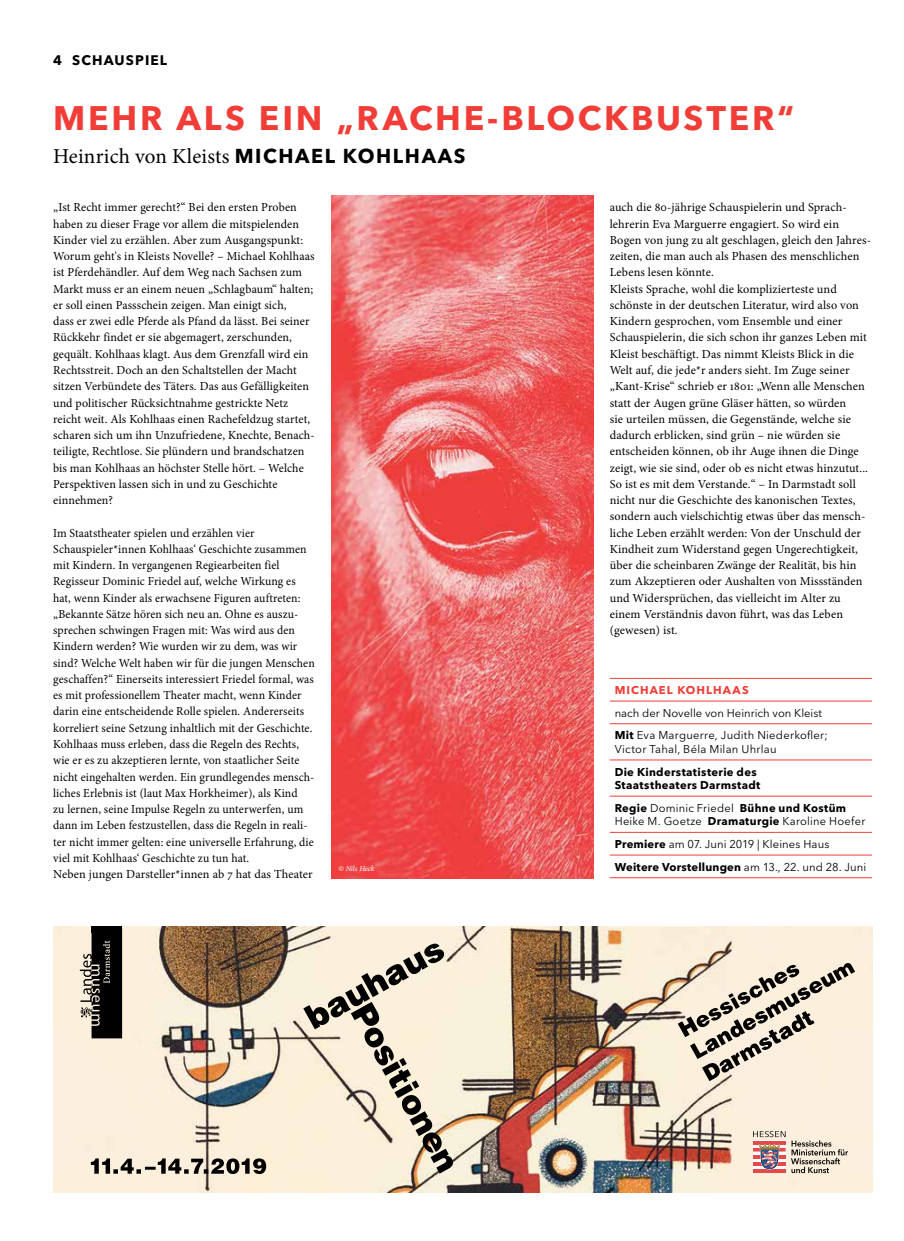
<style>
.page{position:relative;width:904px;height:1241px;background:#fff}
.page>*{position:absolute;margin:0;border:0;box-sizing:border-box;transform-origin:0 0}
.t1{font:700 33.75px "Avenir Next LT Pro";letter-spacing:.08em;color:#f13d37}
.t2{font:21.25px "Minion Pro";letter-spacing:.005em;color:#000}
.t3{font:700 13.75px "Avenir Next LT Pro";letter-spacing:.08em;color:#000}
.t4{font:12.25px/16.2px "Minion Pro";letter-spacing:.005em;color:#000}
.t5{font:12.25px/16.2px "Minion Pro";letter-spacing:.005em;color:#000;scale:.96 1}
.t6{font:11.25px/22.6px "Avenir Next LT Pro";letter-spacing:.015em;color:#000}
.t7{font:700 11.25px/13.5px "Avenir Next LT Pro";letter-spacing:.025em;color:#000}
.t8{font:700 11.25px "Avenir Next LT Pro";letter-spacing:.095em;color:#f13d37}
.t9{font:italic 7.75px "Minion Pro";letter-spacing:-.01em;color:#fff}
.s1{font-family:"Avenir Next LT Pro";font-weight:700;font-size:20px}
.s2{font-weight:700}
</style>
<div class="page">
<hr style="left:609px;top:678px;width:263px;height:1px;background:#f13d37">
<hr style="left:609px;top:700px;width:263px;height:1px;background:#f13d37">
<hr style="left:609px;top:723px;width:263px;height:1px;background:#f13d37">
<hr style="left:609px;top:759px;width:263px;height:1px;background:#f13d37">
<hr style="left:609px;top:795px;width:263px;height:1px;background:#f13d37">
<hr style="left:609px;top:831px;width:263px;height:1px;background:#f13d37">
<hr style="left:609px;top:854px;width:263px;height:1px;background:#f13d37">
<hr style="left:609px;top:877px;width:263px;height:1px;background:#f13d37">
<img style="left:53px;top:926px;width:819px;height:265px">
<svg style="left:91px;top:1158px;width:175px;height:15px;background:#91897e"></svg>
<svg style="left:80px;top:928px;width:42px;height:110px;background:#4a4640"></svg>
<div style="left:92px;top:926px;width:30px;height:6px;background:#000"></div>
<svg style="left:753px;top:1144px;width:32px;height:25px"></svg>
<svg style="left:753px;top:1140px;width:32px;height:4px"></svg>
<svg style="left:753px;top:1147px;width:32px;height:4px"></svg>
<svg style="left:753px;top:1154px;width:32px;height:4px"></svg>
<hr style="left:753px;top:1162px;width:32px;height:3px;background:#e44a48">
<hr style="left:753px;top:1169px;width:32px;height:3px;background:#e44a48">
<svg style="left:758px;top:1144px;width:22px;height:25px"></svg>
<svg style="left:753px;top:1130px;width:32px;height:6px"></svg>
<svg style="left:791px;top:1139px;width:57px;height:33px;background:#c8bdaf"></svg>
<svg style="left:303px;top:942px;width:151px;height:231px;background:#d7ccbb"></svg>
<svg style="left:677px;top:961px;width:178px;height:119px;background:#d0c5b5"></svg>
<img style="left:331px;top:195px;width:263px;height:682px">
<p class="t3" style="left:53px;top:52px;width:115px">4 SCHAUSPIEL</p>
<h1 class="t1" style="left:53px;top:97px;width:742px">MEHR ALS EIN „RACHE-BLOCKBUSTER“</h1>
<h2 class="t2" style="left:53px;top:141px;width:414px">Heinrich von Kleists <span class="s1">MICHAEL KOHLHAAS</span></h2>
<p class="t4" style="left:53px;top:199px;width:263px">„Ist Recht immer gerecht?“ Bei den ersten Proben haben zu dieser Frage vor allem die mitspielenden Kinder viel zu erzählen. Aber zum Ausgangspunkt:<br>Worum geht's in Kleists Novelle? – Michael Kohlhaas ist Pferdehändler. Auf dem Weg nach Sachsen zum Markt muss er an einem neuen „Schlagbaum“ halten; er soll einen Passschein zeigen. Man einigt sich,<br>dass er zwei edle Pferde als Pfand da lässt. Bei seiner Rückkehr findet er sie abgemagert, zerschunden, gequält. Kohlhaas klagt. Aus dem Grenzfall wird ein Rechtsstreit. Doch an den Schaltstellen der Macht sitzen Verbündete des Täters. Das aus Gefälligkeiten und politischer Rücksichtnahme gestrickte Netz reicht weit. Als Kohlhaas einen Rachefeldzug startet, scharen sich um ihn Unzufriedene, Knechte, Benach&shy;teiligte, Rechtlose. Sie plündern und brandschatzen bis man Kohlhaas an höchster Stelle hört. – Welche Perspektiven lassen sich in und zu Geschichte einnehmen?</p>
<p class="t5" style="left:53px;top:524px;width:274px">Im Staatstheater spielen und erzählen vier Schauspieler*innen Kohlhaas‘ Geschichte zusammen mit Kindern. In vergangenen Regiearbeiten fiel Regisseur Dominic Friedel auf, welche Wirkung es hat, wenn Kinder als erwachsene Figuren auftreten: „Bekannte Sätze hören sich neu an. Ohne es auszu&shy;sprechen schwingen Fragen mit: Was wird aus den Kindern werden? Wie wurden wir zu dem, was wir sind? Welche Welt haben wir für die jungen Menschen geschaffen?“ Einerseits interessiert Friedel formal, was es mit professionellem Theater macht, wenn Kinder darin eine entscheidende Rolle spielen. Andererseits korreliert seine Setzung inhaltlich mit der Geschichte.<br>Kohlhaas muss erleben, dass die Regeln des Rechts, wie er es zu akzeptieren lernte, von staatlicher Seite nicht eingehalten werden. Ein grundlegendes mensch&shy;liches Erlebnis ist (laut Max Horkheimer), als Kind<br>zu lernen, seine Impulse Regeln zu unterwerfen, um dann im Leben festzustellen, dass die Regeln in reali&shy;ter nicht immer gelten: eine universelle Erfahrung, die viel mit Kohlhaas‘ Geschichte zu tun hat.<br>Neben jungen Darsteller*innen ab 7 hat das Theater</p>
<p class="t4" style="left:609px;top:199px;width:263px">auch die 80-jährige Schauspielerin und Sprach&shy;lehrerin Eva Marguerre engagiert. So wird ein Bogen von jung zu alt geschlagen, gleich den Jahres&shy;zeiten, die man auch als Phasen des menschlichen Lebens lesen könnte.<br>Kleists Sprache, wohl die komplizierteste und schönste in der deutschen Literatur, wird also von Kindern gesprochen, vom Ensemble und einer Schauspielerin, die sich schon ihr ganzes Leben mit Kleist beschäftigt. Das nimmt Kleists Blick in die Welt auf, die jede*r anders sieht. Im Zuge seiner „Kant-Krise“ schrieb er 1801: „Wenn alle Menschen statt der Augen grüne Gläser hätten, so würden<br>sie urteilen müssen, die Gegenstände, welche sie dadurch erblicken, sind grün – nie würden sie entscheiden können, ob ihr Auge ihnen die Dinge zeigt, wie sie sind, oder ob es nicht etwas hinzutut...<br>So ist es mit dem Verstande.“ – In Darmstadt soll nicht nur die Geschichte des kanonischen Textes, sondern auch vielschichtig etwas über das mensch&shy;liche Leben erzählt werden: Von der Unschuld der Kindheit zum Widerstand gegen Ungerechtigkeit, über die scheinbaren Zwänge der Realität, bis hin zum Akzeptieren oder Aushalten von Missständen und Widersprüchen, das vielleicht im Alter zu einem Verständnis davon führt, was das Leben (gewesen) ist.</p>
<p class="t8" style="left:614px;top:683px;width:135px">MICHAEL KOHLHAAS</p>
<p class="t6" style="left:614px;top:701px;width:215px">nach der Novelle von Heinrich von Kleist<br><span class="s2">Mit</span> Eva Marguerre, Judith Niederkofler;</p>
<p class="t6" style="left:614px;top:737px;width:163px">Victor Tahal, Béla Milan Uhrlau</p>
<p class="t7" style="left:614px;top:764px;width:147px">Die Kinderstatisterie des<br>Staatstheaters Darmstadt</p>
<p class="t6" style="left:614px;top:800px;width:252px;line-height:13.5px"><span class="s2">Regie</span> Dominic Friedel <span class="s2">Bühne und Kostüm<br></span>Heike M. Goetze <span class="s2">Dramaturgie</span> Karoline Hoefer</p>
<p class="t6" style="left:614px;top:832px;width:253px"><span class="s2">Premiere</span> am 07. Juni 2019 | Kleines Haus<br><span class="s2">Weitere Vorstellungen</span> am 13., 22. und 28. Juni</p>
<p class="t9" style="left:338px;top:863px;width:37px">© Nils Heck</p>
</div>
